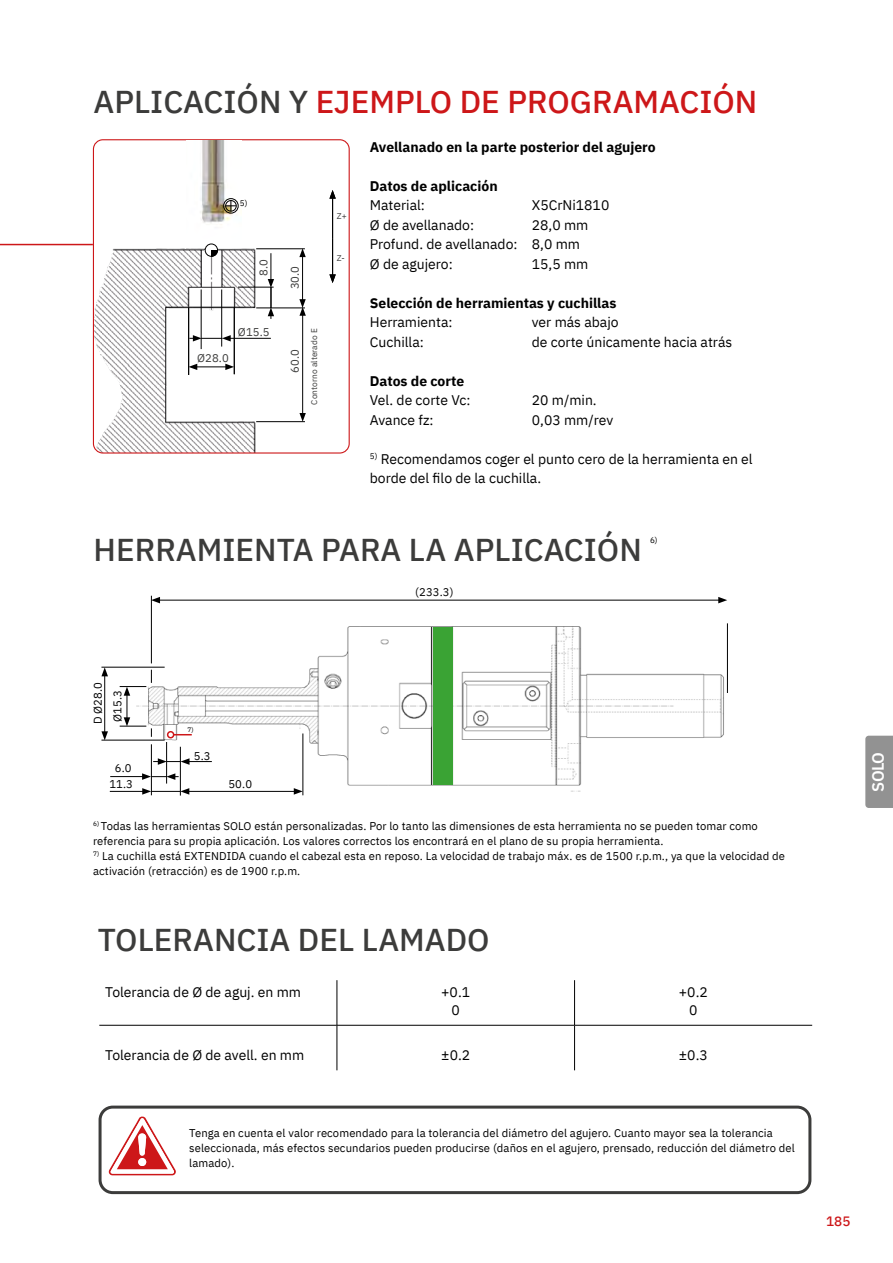
<style>
.page{position:relative;width:893px;height:1263px;background:#fff}
.page>*{position:absolute;margin:0;border:0;box-sizing:border-box;transform-origin:0 0}
.t1{font:500 31.5px "IBM Plex Sans";color:#3c3c3b}
.t2{font:500 31.5px "IBM Plex Sans";color:#cd1719}
.t3{font:600 16.5px "IBM Plex Sans";color:#fff}
.t4{font:13.95px/19.5px "IBM Plex Sans";color:#000}
.t5{font:700 13.95px "IBM Plex Sans";color:#000}
.t6{font:500 13.5px "IBM Plex Sans";color:#cd1719}
.t7{font:11.25px/15px "IBM Plex Sans";letter-spacing:.01em;color:#000}
.t8{font:11.25px "IBM Plex Sans";letter-spacing:.01em;color:#3c3c3b}
.t9{font:8.4px "IBM Plex Sans";letter-spacing:.01em;color:#3c3c3b}
.t10{font:8.1px "IBM Plex Sans";color:#000}
.t11{font:6.6px "IBM Plex Sans";color:#000}
.s1{color:#3c3c3b}
</style>
<div class="page">
<svg style="left:0;top:243px;width:93px;height:202px"></svg>
<img style="left:95px;top:248px;width:164px;height:204px">
<div style="left:93px;top:139px;width:257px;height:315px;border:1px solid #cd1719;border-radius:9px"></div>
<img style="left:130px;top:595px;width:597px;height:199px">
<img style="left:187px;top:140px;width:54px;height:104px">
<div style="left:865px;top:736px;width:28px;height:72px;background:#929292"></div>
<div style="left:433px;top:628px;width:20px;height:157px;background:#3aa334"></div>
<div style="left:99px;top:1105px;width:712px;height:89px;border:3px solid #3c3c3b;border-radius:13px"></div>
<svg style="left:109px;top:1116px;width:67px;height:59px"></svg>
<div style="left:138px;top:1158px;width:8px;height:8px;background:#fff;border-radius:50%"></div>
<hr style="left:337px;top:980px;width:1px;height:45px;background:#000">
<hr style="left:574px;top:980px;width:1px;height:45px;background:#000">
<hr style="left:337px;top:1025px;width:1px;height:45px;background:#000">
<hr style="left:574px;top:1025px;width:1px;height:45px;background:#000">
<hr style="left:99px;top:1025px;width:238px;height:1px;background:#000">
<hr style="left:337px;top:1025px;width:238px;height:1px;background:#000">
<hr style="left:575px;top:1025px;width:237px;height:1px;background:#000">
<hr style="left:201px;top:289px;width:1px;height:60px;background:#000">
<hr style="left:221px;top:289px;width:1px;height:58px;background:#000">
<hr style="left:228px;top:338px;width:43px;height:1px;background:#000">
<svg style="left:189px;top:335px;width:42px;height:6px"></svg>
<hr style="left:302px;top:255px;width:1px;height:47px;background:#000">
<svg style="left:299px;top:249px;width:7px;height:8px"></svg>
<hr style="left:302px;top:313px;width:1px;height:102px;background:#000">
<svg style="left:299px;top:299px;width:7px;height:17px"></svg>
<svg style="left:299px;top:413px;width:7px;height:8px"></svg>
<hr style="left:195px;top:367px;width:33px;height:1px;background:#000">
<svg style="left:189px;top:364px;width:8px;height:6px"></svg>
<svg style="left:225px;top:364px;width:9px;height:6px"></svg>
<hr style="left:256px;top:248px;width:49px;height:1px;background:#000">
<hr style="left:238px;top:287px;width:36px;height:1px;background:#000">
<hr style="left:256px;top:308px;width:49px;height:1px;background:#000">
<hr style="left:256px;top:421px;width:49px;height:1px;background:#000">
<hr style="left:188px;top:308px;width:1px;height:67px;background:#000">
<hr style="left:234px;top:307px;width:1px;height:67px;background:#000">
<svg style="left:268px;top:253px;width:6px;height:66px"></svg>
<hr style="left:332px;top:196px;width:1px;height:43px;background:#000">
<svg style="left:329px;top:190px;width:7px;height:9px"></svg>
<hr style="left:332px;top:239px;width:1px;height:38px;background:#000">
<svg style="left:329px;top:274px;width:7px;height:9px"></svg>
<hr style="left:104px;top:674px;width:1px;height:60px;background:#000">
<svg style="left:101px;top:731px;width:7px;height:9px"></svg>
<svg style="left:101px;top:668px;width:7px;height:8px"></svg>
<hr style="left:101px;top:740px;width:64px;height:1px;background:#000">
<hr style="left:101px;top:667px;width:64px;height:1px;background:#000">
<hr style="left:180px;top:747px;width:1px;height:48px;background:#000">
<hr style="left:151px;top:596px;width:1px;height:67px;background:#000">
<hr style="left:110px;top:791px;width:35px;height:1px;background:#000">
<hr style="left:110px;top:776px;width:34px;height:1px;background:#000">
<hr style="left:303px;top:733px;width:1px;height:62px;background:#000">
<hr style="left:727px;top:623px;width:1px;height:70px;background:#000">
<hr style="left:187px;top:791px;width:109px;height:1px;background:#000">
<svg style="left:142px;top:788px;width:47px;height:7px"></svg>
<svg style="left:294px;top:788px;width:9px;height:7px"></svg>
<hr style="left:158px;top:600px;width:563px;height:1px;background:#000">
<svg style="left:151px;top:597px;width:9px;height:6px"></svg>
<svg style="left:718px;top:597px;width:9px;height:6px"></svg>
<svg style="left:153px;top:758px;width:59px;height:7px"></svg>
<svg style="left:142px;top:773px;width:37px;height:7px"></svg>
<hr style="left:166px;top:742px;width:1px;height:41px;background:#000">
<svg style="left:120px;top:670px;width:32px;height:67px"></svg>
<hr style="left:151px;top:744px;width:1px;height:51px;background:#000">
<svg style="left:174px;top:734px;width:18px;height:1px"></svg>
<div style="left:167px;top:731px;width:7px;height:7px;border:2px solid #cd1719;border-radius:50%"></div>
<svg style="left:205px;top:244px;width:13px;height:12px"></svg>
<div style="left:205px;top:244px;width:13px;height:12px;border:1px solid #000;border-radius:50%"></div>
<svg style="left:205px;top:241px;width:6px;height:9px"></svg>
<svg style="left:204px;top:251px;width:7px;height:6px"></svg>
<svg style="left:212px;top:241px;width:6px;height:9px"></svg>
<div style="left:205px;top:244px;width:13px;height:13px;border:1px solid #000;border-radius:50%"></div>
<div style="left:225px;top:200px;width:11px;height:11px;border:1px solid #000;border-radius:50%"></div>
<div style="left:223px;top:198px;width:15px;height:15px;border:1px solid #000;border-radius:50%"></div>
<svg style="left:226px;top:201px;width:10px;height:10px"></svg>
<h1 class="t2" style="left:94px;top:77px;width:665px"><span class="s1">APLICACIÓN Y</span> EJEMPLO DE PROGRAMACIÓN</h1>
<p class="t10" style="left:240px;top:196px;width:9px">5)</p>
<p class="t8" style="left:255px;top:276px;width:18px;rotate:-90deg">8.0</p>
<p class="t8" style="left:197px;top:349px;width:33px">Ø28.0</p>
<p class="t8" style="left:238px;top:323px;width:33px">Ø15.5</p>
<p class="t8" style="left:286px;top:289px;width:25px;rotate:-90deg">30.0</p>
<p class="t8" style="left:286px;top:373px;width:25px;rotate:-90deg">60.0</p>
<p class="t9" style="left:308px;top:405px;width:78px;rotate:-90deg">Contorno alterado E</p>
<p class="t9" style="left:337px;top:209px;width:11px">Z+</p>
<p class="t9" style="left:337px;top:251px;width:9px">Z-</p>
<p class="t5" style="left:370px;top:136px;width:287px">Avellanado en la parte posterior del agujero</p>
<p class="t5" style="left:370px;top:175px;width:129px">Datos de aplicación</p>
<p class="t4" style="left:370px;top:194px;width:57px">Material:</p>
<p class="t4" style="left:532px;top:194px;width:79px">X5CrNi1810</p>
<p class="t4" style="left:370px;top:214px;width:106px">Ø de avellanado:</p>
<p class="t4" style="left:370px;top:214px;width:220px;text-indent:162px">28,0 mm<br>Profund. de avellanado: 8,0 mm<br>Ø de agujero:</p>
<p class="t4" style="left:532px;top:253px;width:58px">15,5 mm</p>
<p class="t5" style="left:370px;top:292px;width:248px">Selección de herramientas y cuchillas</p>
<p class="t4" style="left:370px;top:311px;width:84px">Herramienta:</p>
<p class="t4" style="left:532px;top:311px;width:88px">ver más abajo</p>
<p class="t4" style="left:370px;top:331px;width:56px">Cuchilla:</p>
<p class="t4" style="left:532px;top:331px;width:202px">de corte únicamente hacia atrás</p>
<p class="t5" style="left:370px;top:370px;width:96px">Datos de corte</p>
<p class="t4" style="left:370px;top:389px;width:102px">Vel. de corte Vc:</p>
<p class="t4" style="left:532px;top:389px;width:66px">20 m/min.</p>
<p class="t4" style="left:370px;top:409px;width:65px">Avance fz:</p>
<p class="t4" style="left:532px;top:409px;width:83px">0,03 mm/rev</p>
<p class="t4" style="left:370px;top:448px;width:384px"><sup>5)</sup> Recomendamos coger el punto cero de la herramienta en el borde del filo de la cuchilla.</p>
<h1 class="t1" style="left:94px;top:526px;width:550px">HERRAMIENTA PARA LA APLICACIÓN</h1>
<p class="t7" style="left:415px;top:584px;width:40px">(233.3)</p>
<p class="t10" style="left:650px;top:534px;width:9px">6)</p>
<p class="t7" style="left:87px;top:724px;width:44px;line-height:19.5px;rotate:-90deg">D Ø28.0<br>Ø15.3</p>
<p class="t7" style="left:115px;top:759px;width:18px">6.0</p>
<p class="t7" style="left:109px;top:776px;width:25px">11.3</p>
<p class="t11" style="left:187px;top:725px;width:8px">7)</p>
<p class="t7" style="left:194px;top:748px;width:18px">5.3</p>
<p class="t7" style="left:228px;top:776px;width:25px">50.0</p>
<p class="t7" style="left:93px;top:817px;width:666px"><sup>6)</sup> Todas las herramientas SOLO están personalizadas. Por lo tanto las dimensiones de esta herramienta no se pueden tomar como referencia para su propia aplicación. Los valores correctos los encontrará en el plano de su propia herramienta.</p>
<p class="t7" style="left:93px;top:847px;width:693px"><sup>7)</sup> La cuchilla está EXTENDIDA cuando el cabezal esta en reposo. La velocidad de trabajo máx. es de 1500 r.p.m., ya que la velocidad de activación (retracción) es de 1900 r.p.m.</p>
<h1 class="t1" style="left:98px;top:916px;width:393px">TOLERANCIA DEL LAMADO</h1>
<p class="t4" style="left:105px;top:981px;width:197px">Tolerancia de Ø de aguj. en mm</p>
<p class="t4" style="left:105px;top:1044px;width:200px">Tolerancia de Ø de avell. en mm</p>
<p class="t4" style="left:441px;top:982px;width:30px;line-height:18px;text-align:center">+0.1<br>0</p>
<p class="t4" style="left:679px;top:982px;width:30px;line-height:18px;text-align:center">+0.2<br>0</p>
<p class="t4" style="left:441px;top:1044px;width:30px">±0.2</p>
<p class="t4" style="left:679px;top:1044px;width:30px">±0.3</p>
<p class="t7" style="left:189px;top:1125px;width:607px">Tenga en cuenta el valor recomendado para la tolerancia del diámetro del agujero. Cuanto mayor sea la tolerancia seleccionada, más efectos secundarios pueden producirse (daños en el agujero, prensado, reducción del diámetro del lamado).</p>
<h2 class="t3" style="left:865px;top:792px;width:41px;rotate:-90deg">SOLO</h2>
<p class="t6" style="left:826px;top:1211px;width:26px">185</p>
</div>
